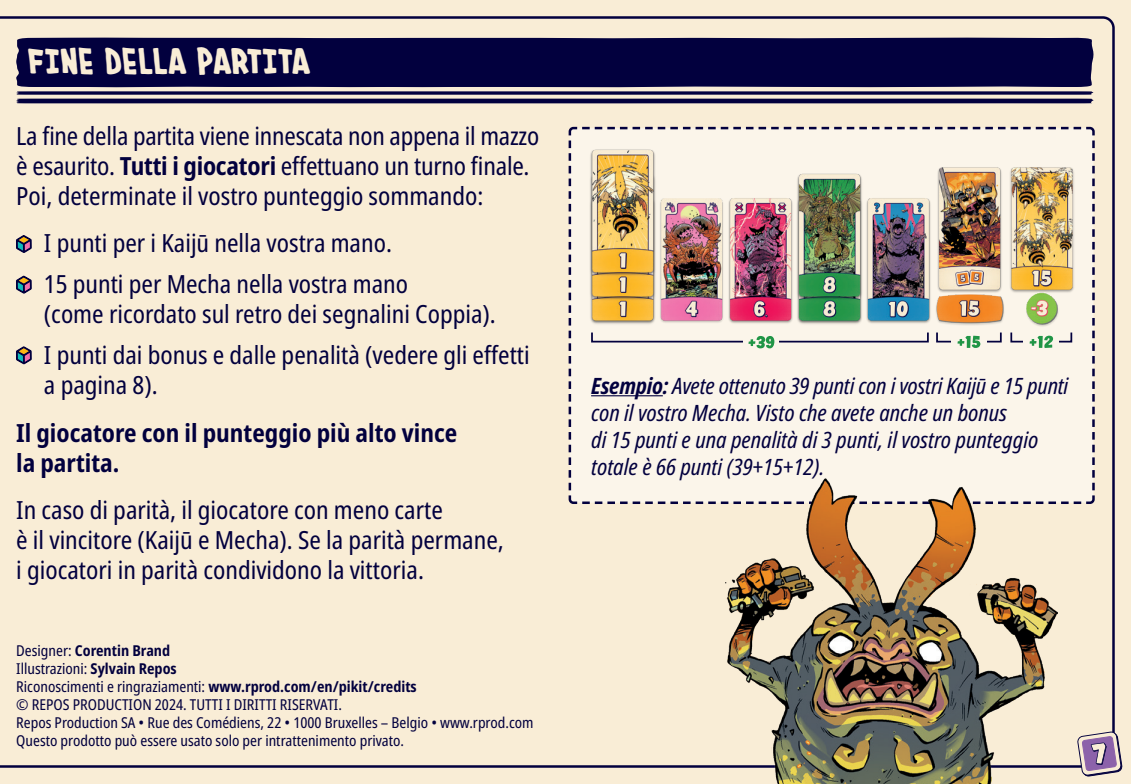
<style>
.page{position:relative;width:1131px;height:784px;background:#f9edd6}
.page>*{position:absolute;margin:0;border:0;box-sizing:border-box;transform-origin:0 0}
.t1{font:700 30px "Imaginary Friend BB";letter-spacing:.03em;color:#f9edd6}
.t2{font:condensed 25px/30px "Noto Sans";color:#02003e}
.t3{font:700 condensed 25px/30px "Noto Sans";color:#02003e}
.SMALL_TXT{font:italic condensed 22.5px/27px "Noto Sans";color:#02003e}
.t4{font:condensed 15px/18px "Noto Sans";color:#02003e}
.s1{font-weight:700}
</style>
<div class="page">
<div style="left:0;top:16px;width:1115px;height:751px;background:#f9edd6"></div>
<svg style="left:1077px;top:731px;width:45px;height:45px;background:#ac96af"></svg>
<div style="left:567px;top:126px;width:529px;height:379px;background:#fbf5ea"></div>
<img style="left:588px;top:144px;width:487px;height:185px">
<div style="left:591px;top:332px;width:338px;height:10px;border:2px solid #02003e"></div>
<div style="left:744px;top:332px;width:35px;height:19px;background:#fbf5ea"></div>
<svg style="left:748px;top:336px;width:26px;height:12px"></svg>
<div style="left:936px;top:332px;width:66px;height:10px;border:2px solid #02003e"></div>
<div style="left:951px;top:332px;width:36px;height:19px;background:#fbf5ea"></div>
<svg style="left:957px;top:336px;width:23px;height:12px"></svg>
<div style="left:1010px;top:332px;width:62px;height:10px;border:2px solid #02003e"></div>
<div style="left:1024px;top:332px;width:35px;height:19px;background:#fbf5ea"></div>
<svg style="left:1030px;top:336px;width:23px;height:12px"></svg>
<svg style="left:582px;top:487px;width:502px;height:21px;background:#e8e1d9"></svg>
<img style="left:725px;top:478px;width:333px;height:306px">
<svg style="left:16px;top:235px;width:16px;height:18px"></svg>
<svg style="left:16px;top:275px;width:16px;height:19px"></svg>
<svg style="left:16px;top:346px;width:16px;height:18px"></svg>
<hr style="left:591px;top:395px;width:72px;height:1px;background:#02003e">
<div style="left:16px;top:38px;width:1077px;height:49px;background:#02003e"></div>
<svg style="left:16px;top:91px;width:1077px;height:12px;background:#5b5574"></svg>
<p class="t1" style="left:29px;top:39px;width:282px">FINE DELLA PARTITA</p>
<p class="t2" style="left:16px;top:121px;width:524px">La fine della partita viene innescata non appena il mazzo è esaurito. <span class="s1">Tutti i giocatori</span> effettuano un turno finale.<br>Poi, determinate il vostro punteggio sommando:</p>
<p class="t2" style="left:44px;top:224px;width:366px;line-height:40.8px">I punti per i Kaijū nella vostra mano.<br>15 punti per Mecha nella vostra mano</p>
<p class="t2" style="left:44px;top:294px;width:487px;line-height:40.8px">(come ricordato sul retro dei segnalini Coppia).<br>I punti dai bonus e dalle penalità (vedere gli effetti</p>
<p class="t2" style="left:44px;top:370px;width:115px">a pagina 8).</p>
<p class="t3" style="left:16px;top:418px;width:443px">Il giocatore con il punteggio più alto vince la partita.</p>
<p class="t2" style="left:16px;top:496px;width:489px">In caso di parità, il giocatore con meno carte<br>è il vincitore (Kaijū e Mecha). Se la parità permane, i giocatori in parità condividono la vittoria.</p>
<p class="t4" style="left:16px;top:642px;width:519px">Designer: <span class="s1">Corentin Brand<br></span>Illustrazioni: <span class="s1">Sylvain Repos<br></span>Riconoscimenti e ringraziamenti: <span class="s1">www.rprod.com/en/pikit/credits<br></span>© REPOS PRODUCTION 2024. TUTTI I DIRITTI RISERVATI.<br>Repos Production SA • Rue des Comédiens, 22 • 1000 Bruxelles – Belgio • www.rprod.com Questo prodotto può essere usato solo per intrattenimento privato.</p>
<p class="SMALL_TXT" style="left:591px;top:372px;width:479px"><span class="s1">Esempio:</span> Avete ottenuto 39 punti con i vostri Kaijū e 15 punti con il vostro Mecha. Visto che avete anche un bonus<br>di 15 punti e una penalità di 3 punti, il vostro punteggio totale è 66 punti (39+15+12).</p>
</div>
